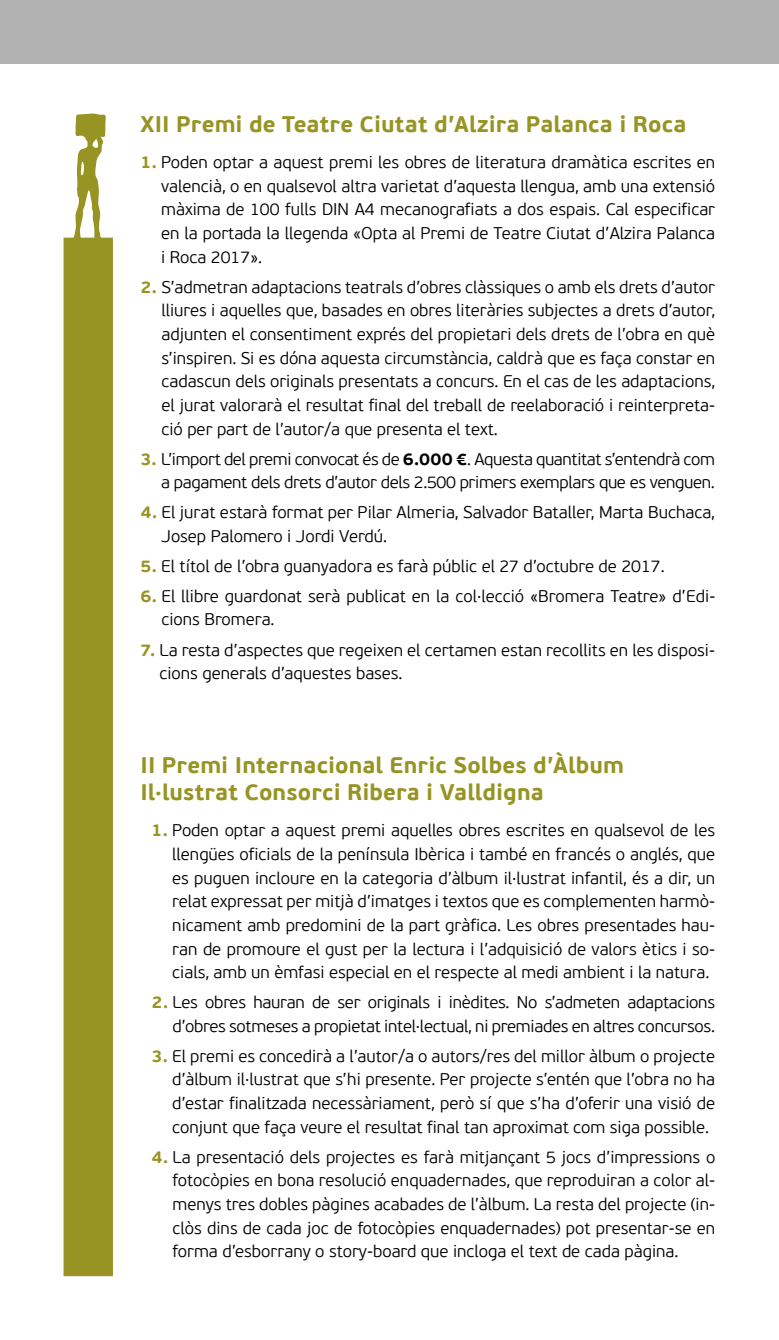
<style>
.page{position:relative;width:779px;height:1340px;background:#fff}
.page>*{position:absolute;margin:0;border:0;box-sizing:border-box;transform-origin:0 0}
.t1{font:700 22.5px/27px "PF Beau Sans Pro";letter-spacing:.01em;color:#979423}
.t2{font:300 16.88px/23.6px "PF Beau Sans Pro";color:#000;text-align:justify}
.t3{font:300 16.88px/23.6px "PF Beau Sans Pro";letter-spacing:-.02em;color:#000;text-align:right}
.s1{font-weight:700;color:#979423}
.s2{font-weight:700}
</style>
<div class="page">
<svg style="left:63px;top:113px;width:50px;height:1163px;background:#a09d36"></svg>
<div style="left:0;top:0;width:778px;height:64px;background:#b3b2b2"></div>
<h1 class="t1" style="left:140px;top:111px;width:547px">XII Premi de Teatre Ciutat d’Alzira Palanca i Roca</h1>
<p class="t2" style="left:161px;top:151px;width:555px;text-indent:-21px"><span class="s1">1.</span> Poden optar a aquest premi les obres de literatura dramàtica escrites en valencià, o en qualsevol altra varietat d’aquesta llengua, amb una extensió màxima de 100 fulls DIN A4 mecanografiats a dos espais. Cal especificar en la portada la llegenda «Opta al Premi de Teatre Ciutat d’Alzira Palanca i Roca 2017».</p>
<p class="t2" style="left:161px;top:275px;width:555px;text-indent:-21px"><span class="s1">2.</span> S’admetran adaptacions teatrals d’obres clàssiques o amb els drets d’autor lliures i aquelles que, basades en obres literàries subjectes a drets d’autor, adjunten el consentiment exprés del propietari dels drets de l’obra en què s’inspiren. Si es dóna aquesta circumstància, caldrà que es faça constar en cadascun dels originals presentats a concurs. En el cas de les adaptacions, el jurat valorarà el resultat final del treball de reelaboració i reinterpreta&shy;ció per part de l’autor/a que presenta el text.</p>
<p class="t3" style="left:140px;top:447px;width:576px"><span class="s1">3.</span> L’import del premi convocat és de <span class="s2">6.000 €</span>. Aquesta quantitat s’entendrà com a pagament dels drets d’autor dels 2.500 primers exemplars que es venguen.</p>
<p class="t2" style="left:161px;top:501px;width:554px;text-indent:-21px"><span class="s1">4.</span> El jurat estarà format per Pilar Almeria, Salvador Bataller, Marta Buchaca,<br>Josep Palomero i Jordi Verdú.</p>
<p class="t2" style="left:140px;top:554px;width:525px"><span class="s1">5.</span> El títol de l’obra guanyadora es farà públic el 27 d’octubre de 2017.</p>
<p class="t2" style="left:161px;top:584px;width:555px;text-indent:-21px"><span class="s1">6.</span> El llibre guardonat serà publicat en la col·lecció «Bromera Teatre» d’Edi&shy;cions Bromera.</p>
<p class="t2" style="left:159px;top:638px;width:557px;text-indent:-19px"><span class="s1">7.</span> La resta d’aspectes que regeixen el certamen estan recollits en les disposi&shy;cions generals d’aquestes bases.</p>
<h1 class="t1" style="left:140px;top:752px;width:485px">II Premi Internacional Enric Solbes d’Àlbum<br>Il·lustrat Consorci Ribera i Valldigna</h1>
<p class="t2" style="left:172px;top:819px;width:544px;text-indent:-21px"><span class="s1">1.</span> Poden optar a aquest premi aquelles obres escrites en qualsevol de les llengües oficials de la península Ibèrica i també en francés o anglés, que es puguen incloure en la categoria d’àlbum il·lustrat infantil, és a dir, un relat expressat per mitjà d’imatges i textos que es complementen harmò&shy;nicament amb predomini de la part gràfica. Les obres presentades hau&shy;ran de promoure el gust per la lectura i l’adquisició de valors ètics i so&shy;cials, amb un èmfasi especial en el respecte al medi ambient i la natura.</p>
<p class="t2" style="left:151px;top:990px;width:564px;text-align:right"><span class="s1">2.</span> Les obres hauran de ser originals i inèdites. No s’admeten adaptacions d’obres sotmeses a propietat intel·lectual, ni premiades en altres concursos.</p>
<p class="t2" style="left:172px;top:1044px;width:544px;text-indent:-21px"><span class="s1">3.</span> El premi es concedirà a l’autor/a o autors/res del millor àlbum o projecte d’àlbum il·lustrat que s’hi presente. Per projecte s’entén que l’obra no ha d’estar finalitzada necessàriament, però sí que s’ha d’oferir una visió de conjunt que faça veure el resultat final tan aproximat com siga possible.</p>
<p class="t2" style="left:172px;top:1145px;width:544px;text-indent:-21px"><span class="s1">4.</span> La presentació dels projectes es farà mitjançant 5 jocs d’impressions o fotocòpies en bona resolució enquadernades, que reproduiran a color al&shy;menys tres dobles pàgines acabades de l’àlbum. La resta del projecte (in&shy;clòs dins de cada joc de fotocòpies enquadernades) pot presentar-se en forma d’esborrany o story-board que incloga el text de cada pàgina.</p>
</div>
